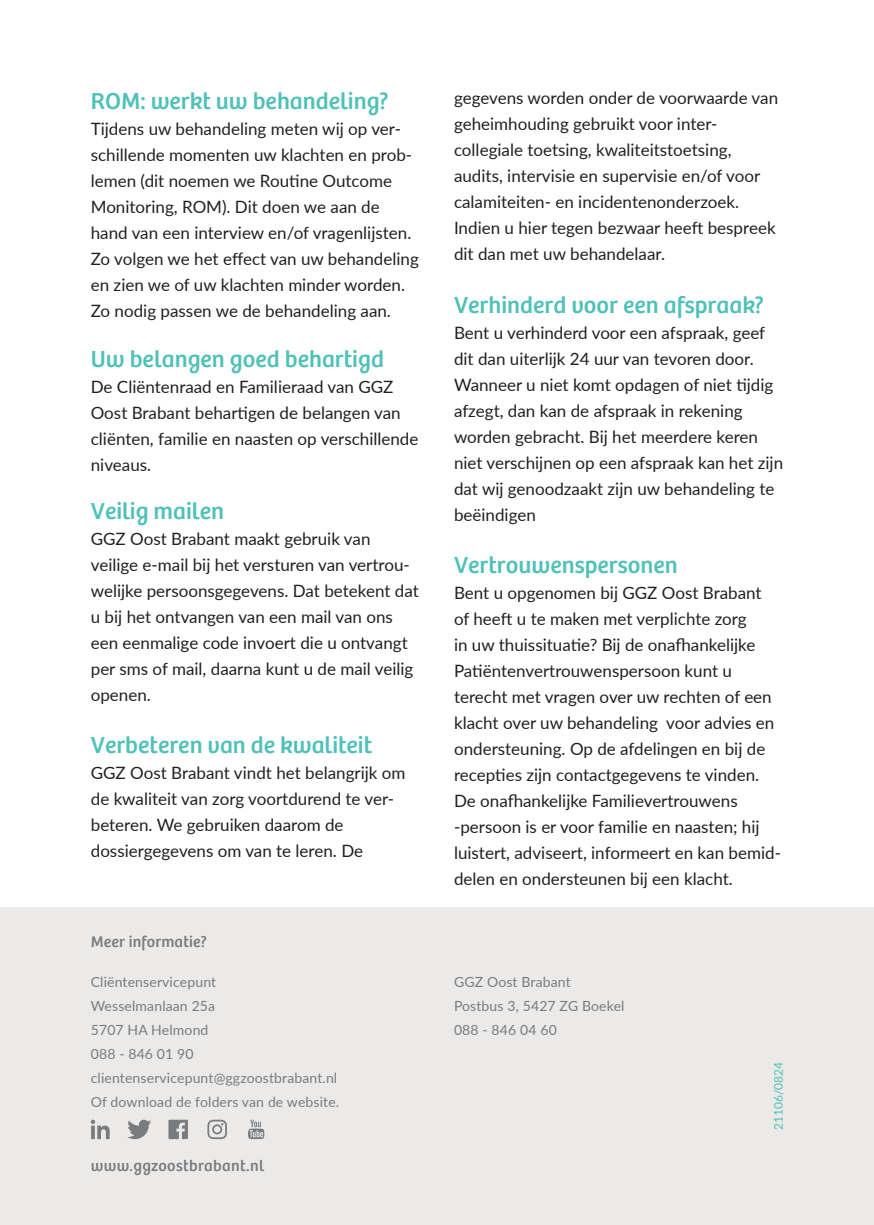
<style>
.page{position:relative;width:874px;height:1225px;background:#fff}
.page>*{position:absolute;margin:0;border:0;box-sizing:border-box;transform-origin:0 0}
.Brood{font:24px "My Font";color:#4fc1b8}
.Brood-2{font:17px/26px "Lato";color:#231f20}
.t1{font:16px "Bree";letter-spacing:.01em;color:#787c7f}
.t2{font:14px "Lato";letter-spacing:.01em;color:#787c7f}
.t3{font:12px "Lato";color:#4fc1b8}
</style>
<div class="page">
<div style="left:0;top:907px;width:873px;height:318px;background:#ebeae9"></div>
<svg style="left:248px;top:1119px;width:16px;height:20px"></svg>
<svg style="left:127px;top:1119px;width:24px;height:20px"></svg>
<svg style="left:91px;top:1119px;width:19px;height:20px"></svg>
<svg style="left:207px;top:1119px;width:20px;height:20px"></svg>
<svg style="left:168px;top:1119px;width:20px;height:20px"></svg>
<p class="Brood" style="left:91px;top:87px;width:299px">ROM: werkt uw behandeling?</p>
<p class="Brood-2" style="left:91px;top:115px;width:329px">Tijdens uw behandeling meten wij op ver&shy;schillende momenten uw klachten en prob&shy;lemen (dit noemen we Routine Outcome Monitoring, ROM). Dit doen we aan de hand van een interview en/of vragenlijsten.<br>Zo volgen we het effect van uw behandeling en zien we of uw klachten minder worden.<br>Zo nodig passen we de behandeling aan.</p>
<p class="Brood" style="left:91px;top:345px;width:294px">Uw belangen goed behartigd</p>
<p class="Brood-2" style="left:91px;top:373px;width:329px">De Cliëntenraad en Familieraad van GGZ Oost Brabant behartigen de belangen van cliënten, familie en naasten op verschillende niveaus.</p>
<p class="Brood" style="left:91px;top:497px;width:135px">Veilig mailen</p>
<p class="Brood-2" style="left:91px;top:525px;width:329px">GGZ Oost Brabant maakt gebruik van veilige e-mail bij het versturen van vertrou&shy;welijke persoonsgegevens. Dat betekent dat u bij het ontvangen van een mail van ons een eenmalige code invoert die u ontvangt per sms of mail, daarna kunt u de mail veilig openen.</p>
<p class="Brood" style="left:91px;top:731px;width:283px">Verbeteren van de kwaliteit</p>
<p class="Brood-2" style="left:91px;top:759px;width:316px">GGZ Oost Brabant vindt het belangrijk om de kwaliteit van zorg voortdurend te ver&shy;beteren. We gebruiken daarom de</p>
<p class="Brood-2" style="left:91px;top:837px;width:274px">dossiergegevens om van te leren. De</p>
<p class="t1" style="left:91px;top:929px;width:118px">Meer informatie?</p>
<p class="t2" style="left:91px;top:972px;width:127px">Cliëntenservicepunt</p>
<p class="t2" style="left:91px;top:996px;width:126px">Wesselmanlaan 25a</p>
<p class="t2" style="left:91px;top:1020px;width:119px">5707 HA Helmond</p>
<p class="t2" style="left:91px;top:1044px;width:104px">088 - 846 01 90</p>
<p class="t2" style="left:91px;top:1068px;width:248px">clientenservicepunt@ggzoostbrabant.nl</p>
<p class="t2" style="left:91px;top:1092px;width:250px">Of download de folders van de website.</p>
<p class="t1" style="left:91px;top:1153px;width:175px">www.ggzoostbrabant.nl</p>
<p class="Brood-2" style="left:454px;top:84px;width:325px">gegevens worden onder de voorwaarde van geheimhouding gebruikt voor inter-</p>
<p class="Brood-2" style="left:454px;top:136px;width:323px">collegiale toetsing, kwaliteitstoetsing, audits, intervisie en supervisie en/of voor calamiteiten- en incidentenonderzoek.<br>Indien u hier tegen bezwaar heeft bespreek dit dan met uw behandelaar.</p>
<p class="Brood" style="left:454px;top:291px;width:311px">Verhinderd voor een afspraak?</p>
<p class="Brood-2" style="left:454px;top:318px;width:312px">Bent u verhinderd voor een afspraak, geef</p>
<p class="Brood-2" style="left:454px;top:344px;width:301px">dit dan uiterlijk 24 uur van tevoren door.</p>
<p class="Brood-2" style="left:454px;top:370px;width:321px">Wanneer u niet komt opdagen of niet tijdig</p>
<p class="Brood-2" style="left:454px;top:396px;width:290px">afzegt, dan kan de afspraak in rekening</p>
<p class="Brood-2" style="left:454px;top:422px;width:330px">worden gebracht. Bij het meerdere keren niet verschijnen op een afspraak kan het zijn dat wij genoodzaakt zijn uw behandeling te beëindigen</p>
<p class="Brood" style="left:454px;top:551px;width:225px">Vertrouwenspersonen</p>
<p class="Brood-2" style="left:454px;top:578px;width:328px">Bent u opgenomen bij GGZ Oost Brabant of heeft u te maken met verplichte zorg<br>in uw thuissituatie? Bij de onafhankelijke Patiëntenvertrouwenspersoon kunt u terecht met vragen over uw rechten of een klacht over uw behandeling voor advies en ondersteuning. Op de afdelingen en bij de recepties zijn contactgegevens te vinden.<br>De onafhankelijke Familievertrouwens -persoon is er voor familie en naasten; hij luistert, adviseert, informeert en kan bemid&shy;delen en ondersteunen bij een klacht.</p>
<p class="t2" style="left:454px;top:972px;width:118px">GGZ Oost Brabant</p>
<p class="t2" style="left:454px;top:996px;width:172px">Postbus 3, 5427 ZG Boekel</p>
<p class="t2" style="left:454px;top:1020px;width:104px">088 - 846 04 60</p>
<p class="t3" style="left:769px;top:1130px;width:70px;rotate:-90deg">21106/0824</p>
</div>
